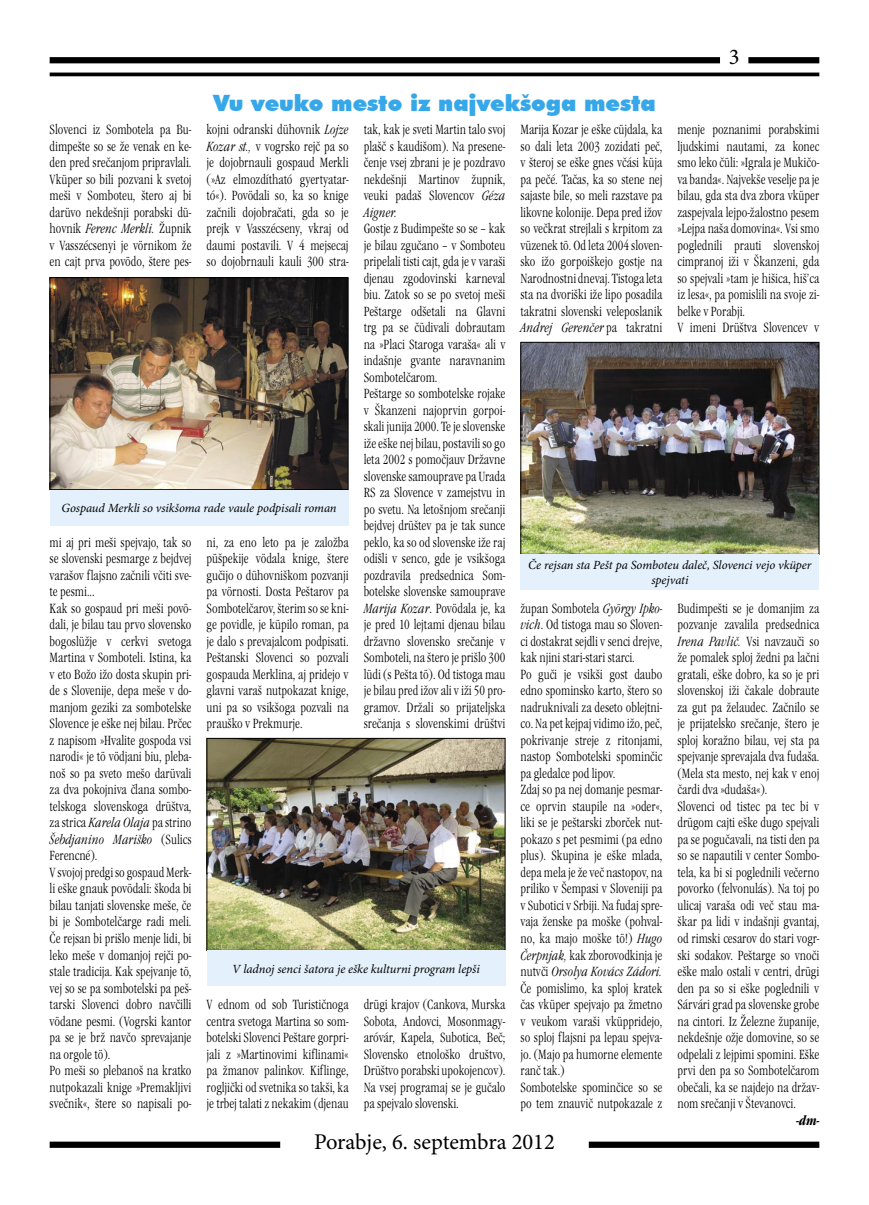
<style>
.page{position:relative;width:869px;height:1205px;background:#fff}
.page>*{position:absolute;margin:0;border:0;box-sizing:border-box;transform-origin:0 0}
.cím{font:900 22.5px "Futura BT";color:#36a7e9}
.t1{font:22.5px "Minion Pro";color:#000}
.ujszoveg{font:13.75px/16.5px "Garamond Itc TEE Ligh Cond";color:#000;text-align:justify;scale:.93 1}
.ujalairas{font:italic 700 condensed 13.75px "Garamond Itc TEE";color:#000;scale:.93 1}
.szoveg{font:italic 12.5px/15px "Minion Pro";letter-spacing:-.005em;color:#000;text-align:center}
.s1{font-family:"Garamond Itc TEE Ligh Cond Ital"}
</style>
<div class="page">
<div style="left:50px;top:1141px;width:230px;height:7px;background:#000"></div>
<div style="left:588px;top:1141px;width:231px;height:7px;background:#000"></div>
<hr style="left:50px;top:73px;width:769px;height:3px;background:#000">
<div style="left:748px;top:57px;width:71px;height:6px;background:#000"></div>
<div style="left:50px;top:57px;width:669px;height:6px;background:#000"></div>
<img style="left:522px;top:344px;width:295px;height:209px">
<div style="left:520px;top:342px;width:299px;height:213px;border:1px solid #000"></div>
<div style="left:520px;top:555px;width:299px;height:35px;background:#e4f0fb"></div>
<img style="left:52px;top:279px;width:294px;height:209px">
<div style="left:50px;top:277px;width:298px;height:213px;border:1px solid #000"></div>
<div style="left:50px;top:490px;width:298px;height:35px;background:#e4f0fb"></div>
<img style="left:208px;top:740px;width:295px;height:208px">
<div style="left:206px;top:738px;width:299px;height:212px;border:1px solid #000"></div>
<div style="left:206px;top:950px;width:299px;height:36px;background:#e4f0fb"></div>
<p class="cím" style="left:213px;top:90px;width:443px">Vu veuko mesto iz najvekšoga mesta</p>
<p class="t1" style="left:728px;top:44px;width:12px">3</p>
<p class="ujszoveg" style="left:50px;top:122px;width:154px">Slovenci iz Sombotela pa Bu&shy;dimpešte so se že venak en ke&shy;den pred srečanjom pripravlali.<br>Vküper so bili pozvani k svetoj meši v Somboteu, štero aj bi darüvo nekdešnji porabski dü&shy;hovnik <span class="s1">Ferenc Merkli.</span> Župnik v Vasszécsenyi je vörnikom že en cajt prva povödo, štere pes-</p>
<p class="ujszoveg" style="left:206px;top:122px;width:154px">kojni odranski dühovnik <span class="s1">Lojze Kozar st.,</span> v vogrsko rejč pa so je dojobrnauli gospaud Merkli (»Az elmozdítható gyertyatar&shy;tó«). Povödali so, ka so knige začnili dojobračati, gda so je prejk v Vasszécseny, vkraj od daumi postavili. V 4 mejsecaj so dojobrnauli kauli 300 stra-</p>
<p class="ujszoveg" style="left:363px;top:122px;width:154px">tak, kak je sveti Martin talo svoj plašč s kaudišom). Na presene&shy;čenje vsej zbrani je je pozdravo nekdešnji Martinov župnik, veuki padaš Slovencov <span class="s1">Géza Aigner.</span></p>
<p class="ujszoveg" style="left:363px;top:221px;width:154px">Gostje z Budimpešte so se – kak je bilau zgučano – v Somboteu pripelali tisti cajt, gda je v varaši djenau zgodovinski karneval biu. Zatok so se po svetoj meši Peštarge odšetali na Glavni trg pa se čüdivali dobrautam na »Placi Staroga varaša« ali v indašnje gvante naravnanim Sombotelčarom.</p>
<p class="ujszoveg" style="left:363px;top:386px;width:154px">Peštarge so sombotelske rojake v Škanzeni najoprvin gorpoi&shy;skali junija 2000. Te je slovenske iže eške nej bilau, postavili so go leta 2002 s pomočjauv Državne slovenske samouprave pa Urada RS za Slovence v zamejstvu in po svetu. Na letošnjom srečanji bejdvej drüštev pa je tak sunce peklo, ka so od slovenske iže raj odišli v senco, gde je vsikšoga pozdravila predsednica Som&shy;botelske slovenske samouprave <span class="s1">Marija Kozar</span>. Povödala je, ka je pred 10 lejtami djenau bilau državno slovensko srečanje v Somboteli, na štero je prišlo 300 lüdi (s Pešta tö). Od tistoga mau je bilau pred ižov ali v iži 50 pro&shy;gramov. Držali so prijateljska srečanja s slovenskimi drüštvi</p>
<p class="szoveg" style="left:61px;top:501px;width:276px">Gospaud Merkli so vsikšoma rade vaule podpisali roman</p>
<p class="ujszoveg" style="left:206px;top:534px;width:154px">ni, za eno leto pa je založba püšpekije vödala knige, štere gučijo o dühovniškom pozvanji pa vörnosti. Dosta Peštarov pa Sombotelčarov, šterim so se kni&shy;ge povidle, je küpilo roman, pa je dalo s prevajalcom podpisati.<br>Peštanski Slovenci so pozvali gospauda Merklina, aj pridejo v glavni varaš nutpokazat knige, uni pa so vsikšoga pozvali na prauško v Prekmurje.</p>
<p class="ujszoveg" style="left:50px;top:534px;width:154px">mi aj pri meši spejvajo, tak so se slovenski pesmarge z bejdvej varašov flajsno začnili včiti sve&shy;te pesmi...</p>
<p class="ujszoveg" style="left:50px;top:600px;width:154px">Kak so gospaud pri meši povö&shy;dali, je bilau tau prvo slovensko bogoslüžje v cerkvi svetoga Martina v Somboteli. Istina, ka v eto Božo ižo dosta skupin pri&shy;de s Slovenije, depa meše v do&shy;manjom geziki za sombotelske Slovence je eške nej bilau. Prčec z napisom »Hvalite gospoda vsi narodi« je tö vödjani biu, pleba&shy;noš so pa sveto mešo darüvali za dva pokojniva člana sombo&shy;telskoga slovenskoga drüštva, za strica <span class="s1">Karela Olaja</span> pa strino <span class="s1">Šebdjanino Mariško</span> (Sulics Ferencné).</p>
<p class="ujszoveg" style="left:50px;top:864px;width:154px">V svojoj predgi so gospaud Merk&shy;li eške gnauk povödali: škoda bi bilau tanjati slovenske meše, če bi je Sombotelčarge radi meli.<br>Če rejsan bi prišlo menje lidi, bi leko meše v domanjoj rejči po&shy;stale tradicija. Kak spejvanje tö, vej so se pa sombotelski pa peš&shy;tarski Slovenci dobro navčilli vödane pesmi. (Vogrski kantor pa se je brž navčo sprevajanje na orgole tö).</p>
<p class="ujszoveg" style="left:50px;top:1062px;width:154px">Po meši so plebanoš na kratko nutpokazali knige »Premakljivi svečnik«, štere so napisali po-</p>
<p class="szoveg" style="left:232px;top:962px;width:249px">V ladnoj senci šatora je eške kulturni program lepši</p>
<p class="ujszoveg" style="left:206px;top:996px;width:154px">V ednom od sob Turističnoga centra svetoga Martina so som&shy;botelski Slovenci Peštare gorpri&shy;jali z »Martinovimi kiflinami« pa žmanov palinkov. Kiflinge, rogljički od svetnika so takši, ka je trbej talati z nekakim (djenau</p>
<p class="ujszoveg" style="left:363px;top:996px;width:154px">drügi krajov (Cankova, Murska Sobota, Andovci, Mosonmagy&shy;aróvár, Kapela, Subotica, Beč; Slovensko etnološko društvo, Drüštvo porabski upokojencov).<br>Na vsej programaj se je gučalo pa spejvalo slovenski.</p>
<p class="ujszoveg" style="left:520px;top:122px;width:154px">Marija Kozar je eške cüjdala, ka so dali leta 2003 zozidati peč, v šteroj se eške gnes včási küja pa pečé. Tačas, ka so stene nej sajaste bile, so meli razstave pa likovne kolonije. Depa pred ižov so večkrat strejlali s krpitom za vüzenek tö. Od leta 2004 sloven&shy;sko ižo gorpoiškejo gostje na Narodnostni dnevaj. Tistoga leta sta na dvoriški iže lipo posadila takratni slovenski veleposlanik <span class="s1">Andrej Gerenčer</span> pa takratni</p>
<p class="ujszoveg" style="left:677px;top:122px;width:154px">menje poznanimi porabskimi ljudskimi nautami, za konec smo leko čüli: »Igrala je Mukičo&shy;va banda«. Najvekše veselje pa je bilau, gda sta dva zbora vküper zaspejvala lejpo-žalostno pesem »Lejpa naša domovina«. Vsi smo poglednili prauti slovenskoj cimpranoj iži v Škanzeni, gda so spejvali »tam je hišica, hiš’ca iz lesa«, pa pomislili na svoje zi&shy;belke v Porabji.</p>
<p class="ujszoveg" style="left:677px;top:320px;width:154px">V imeni Drüštva Slovencev v</p>
<p class="szoveg" style="left:528px;top:558px;width:284px">Če rejsan sta Pešt pa Somboteu daleč, Slovenci vejo vküper spejvati</p>
<p class="ujszoveg" style="left:520px;top:600px;width:154px">župan Sombotela <span class="s1">György Ipko&shy;vich</span>. Od tistoga mau so Sloven&shy;ci dostakrat sejdli v senci drejve, kak njini stari-stari starci.</p>
<p class="ujszoveg" style="left:520px;top:666px;width:154px">Po guči je vsikši gost daubo edno spominsko karto, štero so nadruknivali za deseto oblejtni&shy;co. Na pet kejpaj vidimo ižo, peč, pokrivanje streje z ritonjami, nastop Sombotelski spominčic pa gledalce pod lipov.</p>
<p class="ujszoveg" style="left:520px;top:782px;width:154px">Zdaj so pa nej domanje pesmar&shy;ce oprvin staupile na »oder«, liki se je peštarski zborček nut&shy;pokazo s pet pesmimi (pa edno plus). Skupina je eške mlada, depa mela je že več nastopov, na priliko v Šempasi v Sloveniji pa v Subotici v Srbiji. Na fudaj spre&shy;vaja ženske pa moške (pohval&shy;no, ka majo moške tö!) <span class="s1">Hugo Čerpnjak,</span> kak zborovodkinja je nutvči <span class="s1">Orsolya Kovács Zádori.<br></span>Če pomislimo, ka sploj kratek čas vküper spejvajo pa žmetno v veukom varaši vküppridejo, so sploj flajsni pa lepau spejva&shy;jo. (Majo pa humorne elemente ranč tak.)</p>
<p class="ujszoveg" style="left:520px;top:1079px;width:154px">Sombotelske spominčice so se po tem znauvič nutpokazale z</p>
<p class="ujszoveg" style="left:677px;top:600px;width:154px">Budimpešti se je domanjim za pozvanje zavalila predsednica <span class="s1">Irena Pavlič.</span> Vsi navzauči so že pomalek sploj žedni pa lačni gratali, eške dobro, ka so je pri slovenskoj iži čakale dobraute za gut pa želaudec. Začnilo se je prijatelsko srečanje, štero je sploj koražno bilau, vej sta pa spejvanje sprevajala dva fudaša. (Mela sta mesto, nej kak v enoj čardi dva »dudaša«).</p>
<p class="ujszoveg" style="left:677px;top:798px;width:154px">Slovenci od tistec pa tec bi v drügom cajti eške dugo spejvali pa se pogučavali, na tisti den pa so se napautili v center Sombo&shy;tela, ka bi si poglednili večerno povorko (felvonulás). Na toj po ulicaj varaša odi več stau ma&shy;škar pa lidi v indašnji gvantaj, od rimski cesarov do stari vogr&shy;ski sodakov. Peštarge so vnoči eške malo ostali v centri, drügi den pa so si eške poglednili v Sárvári grad pa slovenske grobe na cintori. Iz Železne županije, nekdešnje ožje domovine, so se odpelali z lejpimi spomini. Eške prvi den pa so Sombotelčarom obečali, ka se najdejo na držav&shy;nom srečanji v Števanovci.</p>
<p class="ujalairas" style="left:796px;top:1112px;width:26px">-dm-</p>
<p class="t1" style="left:314px;top:1128px;width:242px">Porabje, 6. septembra 2012</p>
</div>
